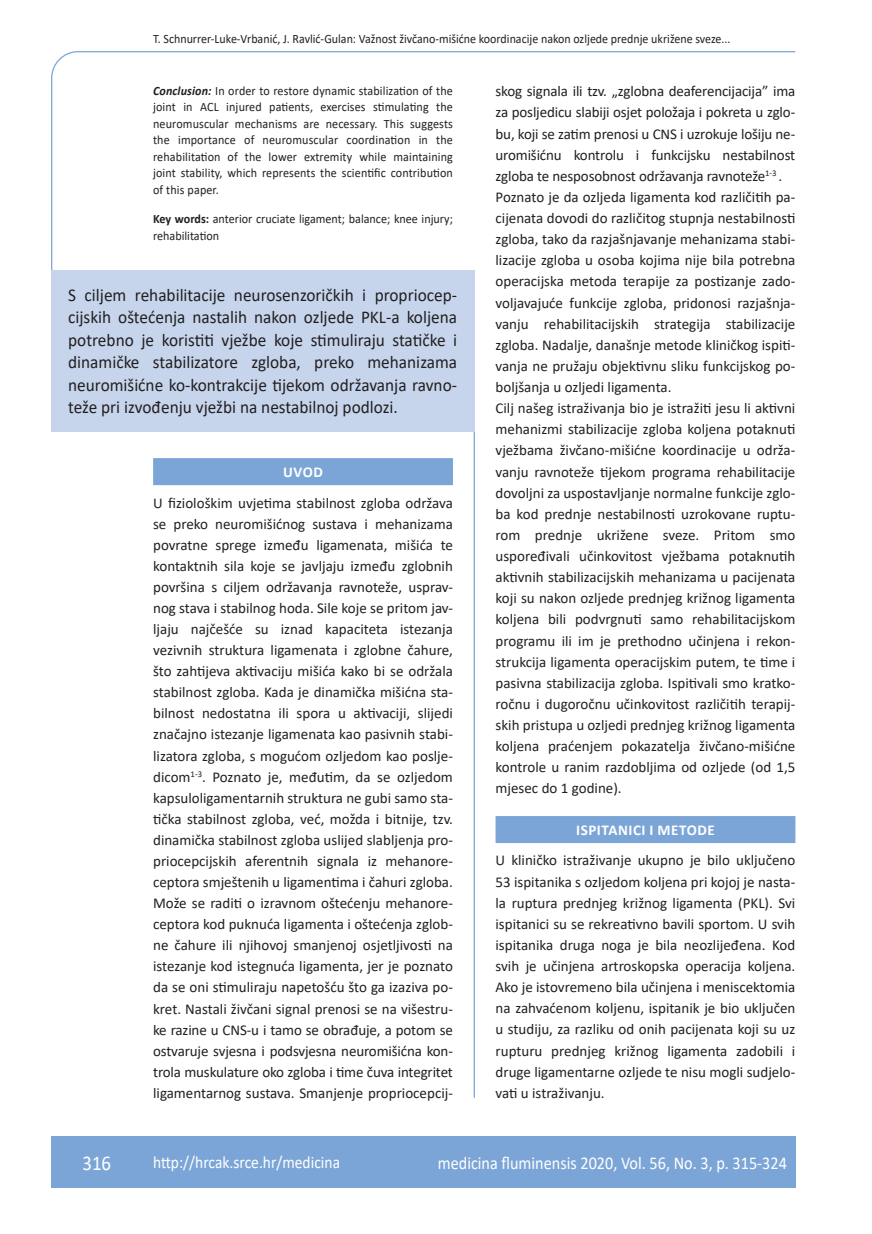
<style>
.page{position:relative;width:872px;height:1234px;background:#fff}
.page>*{position:absolute;margin:0;border:0;box-sizing:border-box;transform-origin:0 0}
.t1{font:21px "Calibri";color:#fff;scale:.9 1}
.anterfile{font:18px/22.5px "Calibri";color:#231f20;text-align:justify;scale:.96 1}
.t2{font:18px "Calibri";color:#fff;scale:.9 1}
.t3{font:17.25px "Calibri";color:#fff;scale:.9 1}
.osnovni_tekst{font:15px/21.1px "Calibri";color:#231f20;text-align:justify}
.naslov_ruler{font:700 15px "Calibri";letter-spacing:.04em;color:#fff}
.summary{font:12.75px/16.5px "Calibri";color:#231f20;text-align:justify;scale:.95 1}
.glava{font:12.75px "Calibri";color:#231f20;scale:.94 1}
.s1{font-weight:700;font-style:italic}
.s2{font-weight:700}
</style>
<div class="page">
<svg style="left:51px;top:51px;width:745px;height:275px"></svg>
<hr style="left:473px;top:431px;width:2px;height:666px;background:#7ca5d7">
<div style="left:51px;top:1135px;width:744px;height:51px;background:#7ca5d7"></div>
<div style="left:495px;top:815px;width:300px;height:27px;background:#7ca5d7"></div>
<div style="left:51px;top:270px;width:423px;height:161px;background:#c6d5ec"></div>
<div style="left:153px;top:458px;width:300px;height:27px;background:#7ca5d7"></div>
<p class="glava" style="left:153px;top:29px;width:616px">T. Schnurrer-Luke-Vrbanić, J. Ravlić-Gulan: Važnost živčano-mišićne koordinacije nakon ozljede prednje ukrižene sveze...</p>
<p class="summary" style="left:153px;top:82px;width:317px"><span class="s1">Conclusion:</span> In order to restore dynamic stabilization of the joint in ACL injured patients, exercises stimulating the neuromuscular mechanisms are necessary. This suggests the importance of neuromuscular coordination in the rehabilitation of the lower extremity while maintaining joint stability, which represents the scientific contribution of this paper.</p>
<p class="summary" style="left:153px;top:210px;width:317px"><span class="s2">Key words:</span> anterior cruciate ligament; balance; knee injury; rehabilitation</p>
<p class="anterfile" style="left:68px;top:283px;width:407px">S ciljem rehabilitacije neurosenzoričkih i propriocep&shy;cijskih oštećenja nastalih nakon ozljede PKL-a koljena potrebno je koristiti vježbe koje stimuliraju statičke i dinamičke stabilizatore zgloba, preko mehanizama neuromišićne ko-kontrakcije tijekom održavanja ravno&shy;teže pri izvođenju vježbi na nestabilnoj podlozi.</p>
<p class="naslov_ruler" style="left:283px;top:461px;width:41px">UVOD</p>
<p class="osnovni_tekst" style="left:153px;top:491px;width:301px">U fiziološkim uvjetima stabilnost zgloba održava se preko neuromišićnog sustava i mehanizama povratne sprege između ligamenata, mišića te kontaktnih sila koje se javljaju između zglobnih površina s ciljem održavanja ravnoteže, usprav&shy;nog stava i stabilnog hoda. Sile koje se pritom jav&shy;ljaju najčešće su iznad kapaciteta istezanja vezivnih struktura ligamenata i zglobne čahure, što zahtijeva aktivaciju mišića kako bi se održala stabilnost zgloba. Kada je dinamička mišićna sta&shy;bilnost nedostatna ili spora u aktivaciji, slijedi značajno istezanje ligamenata kao pasivnih stabi&shy;lizatora zgloba, s mogućom ozljedom kao poslje&shy;dicom<sup>1-3</sup>. Poznato je, međutim, da se ozljedom kapsuloligamentarnih struktura ne gubi samo sta&shy;tička stabilnost zgloba, već, možda i bitnije, tzv. dinamička stabilnost zgloba uslijed slabljenja pro&shy;priocepcijskih aferentnih signala iz mehanore&shy;ceptora smještenih u ligamentima i čahuri zgloba.<br>Može se raditi o izravnom oštećenju mehanore&shy;ceptora kod puknuća ligamenta i oštećenja zglob&shy;ne čahure ili njihovoj smanjenoj osjetljivosti na istezanje kod istegnuća ligamenta, jer je poznato da se oni stimuliraju napetošću što ga izaziva po&shy;kret. Nastali živčani signal prenosi se na višestru&shy;ke razine u CNS-u i tamo se obrađuje, a potom se ostvaruje svjesna i podsvjesna neuromišićna kon&shy;trola muskulature oko zgloba i time čuva integritet ligamentarnog sustava. Smanjenje propriocepcij-</p>
<p class="osnovni_tekst" style="left:495px;top:80px;width:301px">skog signala ili tzv. „zglobna deaferencijacija” ima za posljedicu slabiji osjet položaja i pokreta u zglo&shy;bu, koji se zatim prenosi u CNS i uzrokuje lošiju ne&shy;uromišićnu kontrolu i funkcijsku nestabilnost zgloba te nesposobnost održavanja ravnoteže<sup>1-3</sup> .</p>
<p class="osnovni_tekst" style="left:495px;top:186px;width:301px">Poznato je da ozljeda ligamenta kod različitih pa&shy;cijenata dovodi do različitog stupnja nestabilnosti zgloba, tako da razjašnjavanje mehanizama stabi&shy;lizacije zgloba u osoba kojima nije bila potrebna operacijska metoda terapije za postizanje zado&shy;voljavajuće funkcije zgloba, pridonosi razjašnja&shy;vanju rehabilitacijskih strategija stabilizacije zgloba. Nadalje, današnje metode kliničkog ispiti&shy;vanja ne pružaju objektivnu sliku funkcijskog po&shy;boljšanja u ozljedi ligamenta.</p>
<p class="osnovni_tekst" style="left:495px;top:397px;width:301px">Cilj našeg istraživanja bio je istražiti jesu li aktivni mehanizmi stabilizacije zgloba koljena potaknuti vježbama živčano-mišićne koordinacije u održa&shy;vanju ravnoteže tijekom programa rehabilitacije dovoljni za uspostavljanje normalne funkcije zglo&shy;ba kod prednje nestabilnosti uzrokovane ruptu&shy;rom prednje ukrižene sveze. Pritom smo uspoređivali učinkovitost vježbama potaknutih aktivnih stabilizacijskih mehanizama u pacijenata koji su nakon ozljede prednjeg križnog ligamenta koljena bili podvrgnuti samo rehabilitacijskom programu ili im je prethodno učinjena i rekon&shy;strukcija ligamenta operacijskim putem, te time i pasivna stabilizacija zgloba. Ispitivali smo kratko&shy;ročnu i dugoročnu učinkovitost različitih terapij&shy;skih pristupa u ozljedi prednjeg križnog ligamenta koljena praćenjem pokazatelja živčano-mišićne kontrole u ranim razdobljima od ozljede (od 1,5 mjesec do 1 godine).</p>
<p class="naslov_ruler" style="left:576px;top:819px;width:140px">ISPITANICI I METODE</p>
<p class="osnovni_tekst" style="left:495px;top:849px;width:301px">U kliničko istraživanje ukupno je bilo uključeno 53 ispitanika s ozljedom koljena pri kojoj je nasta&shy;la ruptura prednjeg križnog ligamenta (PKL). Svi ispitanici su se rekreativno bavili sportom. U svih ispitanika druga noga je bila neozlijeđena. Kod svih je učinjena artroskopska operacija koljena.<br>Ako je istovremeno bila učinjena i meniscektomia na zahvaćenom koljenu, ispitanik je bio uključen u studiju, za razliku od onih pacijenata koji su uz rupturu prednjeg križnog ligamenta zadobili i druge ligamentarne ozljede te nisu mogli sudjelo&shy;vati u istraživanju.</p>
<p class="t1" style="left:82px;top:1147px;width:33px">316</p>
<p class="t3" style="left:153px;top:1149px;width:209px">http://hrcak.srce.hr/medicina</p>
<p class="t2" style="left:438px;top:1149px;width:389px">medicina fluminensis 2020, Vol. 56, No. 3, p. 315-324</p>
</div>
